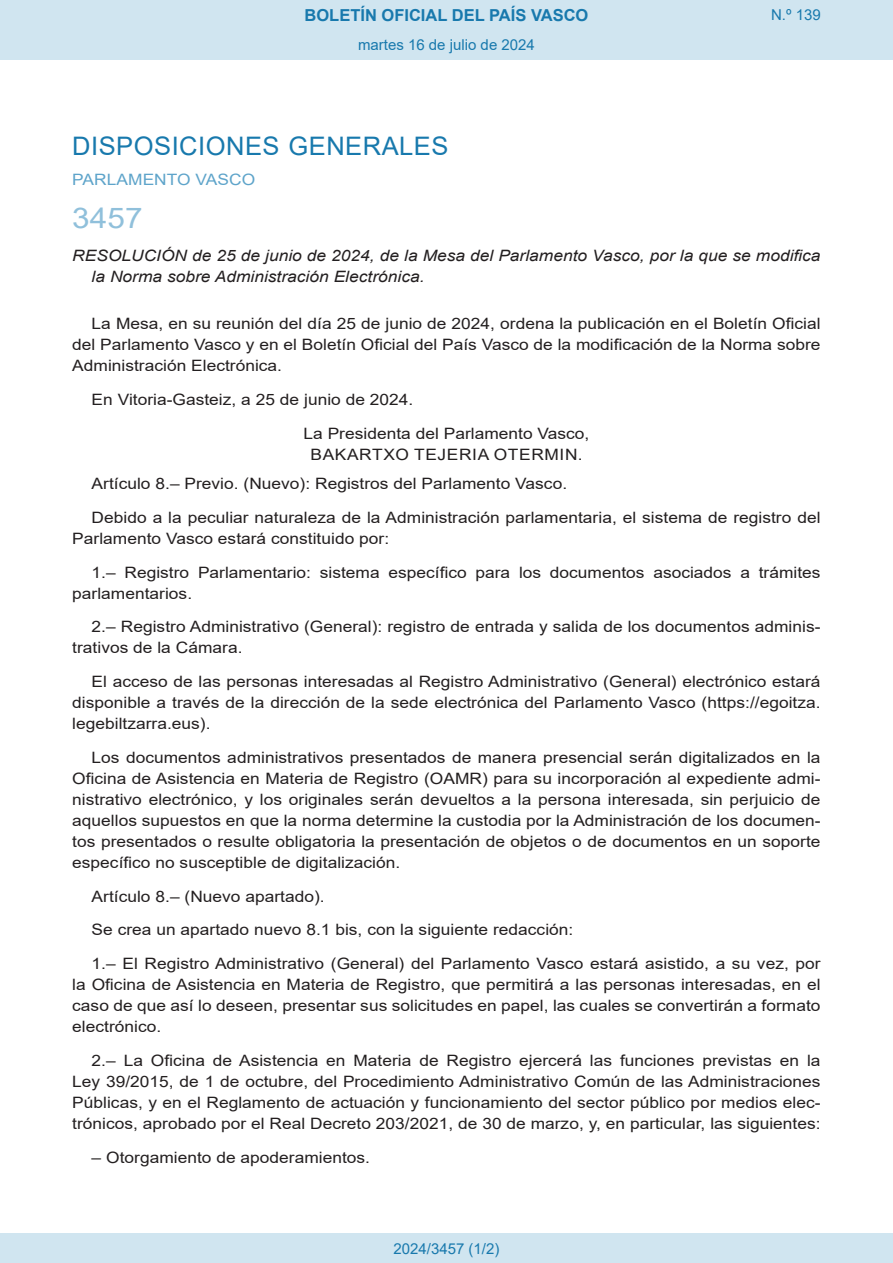
<style>
.page{position:relative;width:893px;height:1263px;background:#fff}
.page>*{position:absolute;margin:0;border:0;box-sizing:border-box;transform-origin:0 0}
.BOPVOrden{font:28.5px "Arial";color:#90c0db;scale:1.11 1}
.BOPVSeccion{font:25.5px "Arial";letter-spacing:.02em;color:#1879ad}
.t1{font:700 16.5px "Arial";color:#1879ad}
.BOPVDetalle{font:15.6px/21px "Arial";color:#231f20;text-align:justify;scale:1.11 1}
.BOPVTitulo{font:italic 15.6px/21px "Arial";color:#231f20;scale:1.11 1}
.BOPVFirmaLugFec{font:15.6px "Arial";color:#231f20;scale:1.11 1}
.BOPVPuestoLehen1{font:15.6px "Arial";color:#231f20;scale:1.11 1}
.BOPVNombreLehen1{font:15.6px "Arial";letter-spacing:.035em;color:#231f20;scale:1.11 1}
.BOPVOrganismo{font:15.6px "Arial";letter-spacing:.005em;color:#5ea4ca;scale:1.11 1}
.Paginacion_Centro{font:15px "Arial";color:#1879ad}
</style>
<div class="page">
<div style="left:0;top:0;width:893px;height:60px;background:#d0e5f0"></div>
<div style="left:0;top:1233px;width:893px;height:30px;background:#d0e5f0"></div>
<p class="t1" style="left:305px;top:3px;width:285px">BOLETÍN OFICIAL DEL PAÍS VASCO</p>
<p class="Paginacion_Centro" style="left:358px;top:35px;width:178px">martes 16 de julio de 2024</p>
<p class="Paginacion_Centro" style="left:771px;top:5px;width:51px">N.º 139</p>
<p class="BOPVSeccion" style="left:72px;top:128px;width:378px">DISPOSICIONES GENERALES</p>
<p class="BOPVOrganismo" style="left:72px;top:169px;width:166px">PARLAMENTO VASCO</p>
<p class="BOPVOrden" style="left:72px;top:198px;width:65px">3457</p>
<p class="BOPVTitulo" style="left:92px;top:246px;width:658px;text-indent:-19px">RESOLUCIÓN de 25 de junio de 2024, de la Mesa del Parlamento Vasco, por la que se modifica la Norma sobre Administración Electrónica.</p>
<p class="BOPVDetalle" style="left:72px;top:313px;width:676px;text-indent:19px">La Mesa, en su reunión del día 25 de junio de 2024, ordena la publicación en el Boletín Oficial del Parlamento Vasco y en el Boletín Oficial del País Vasco de la modificación de la Norma sobre Administración Electrónica.</p>
<p class="BOPVFirmaLugFec" style="left:92px;top:388px;width:291px">En Vitoria-Gasteiz, a 25 de junio de 2024.</p>
<p class="BOPVPuestoLehen1" style="left:303px;top:422px;width:259px">La Presidenta del Parlamento Vasco,</p>
<p class="BOPVNombreLehen1" style="left:310px;top:443px;width:247px">BAKARTXO TEJERIA OTERMIN.</p>
<p class="BOPVDetalle" style="left:92px;top:473px;width:430px">Artículo 8.– Previo. (Nuevo): Registros del Parlamento Vasco.</p>
<p class="BOPVDetalle" style="left:72px;top:507px;width:676px;text-indent:19px">Debido a la peculiar naturaleza de la Administración parlamentaria, el sistema de registro del<br>Parlamento Vasco estará constituido por:</p>
<p class="BOPVDetalle" style="left:72px;top:561px;width:676px;text-indent:19px">1.– Registro Parlamentario: sistema específico para los documentos asociados a trámites parlamentarios.</p>
<p class="BOPVDetalle" style="left:72px;top:616px;width:676px;text-indent:19px">2.– Registro Administrativo (General): registro de entrada y salida de los documentos adminis&shy;trativos de la Cámara.</p>
<p class="BOPVDetalle" style="left:72px;top:671px;width:676px;text-indent:19px">El acceso de las personas interesadas al Registro Administrativo (General) electrónico estará disponible a través de la dirección de la sede electrónica del Parlamento Vasco (https://egoitza. legebiltzarra.eus).</p>
<p class="BOPVDetalle" style="left:72px;top:747px;width:676px;text-indent:19px">Los documentos administrativos presentados de manera presencial serán digitalizados en la Oficina de Asistencia en Materia de Registro (OAMR) para su incorporación al expediente admi&shy;nistrativo electrónico, y los originales serán devueltos a la persona interesada, sin perjuicio de aquellos supuestos en que la norma determine la custodia por la Administración de los documen&shy;tos presentados o resulte obligatoria la presentación de objetos o de documentos en un soporte específico no susceptible de digitalización.</p>
<p class="BOPVDetalle" style="left:92px;top:885px;width:211px">Artículo 8.– (Nuevo apartado).</p>
<p class="BOPVDetalle" style="left:92px;top:919px;width:435px">Se crea un apartado nuevo 8.1 bis, con la siguiente redacción:</p>
<p class="BOPVDetalle" style="left:72px;top:953px;width:676px;text-indent:19px">1.– El Registro Administrativo (General) del Parlamento Vasco estará asistido, a su vez, por la Oficina de Asistencia en Materia de Registro, que permitirá a las personas interesadas, en el caso de que así lo deseen, presentar sus solicitudes en papel, las cuales se convertirán a formato electrónico.</p>
<p class="BOPVDetalle" style="left:72px;top:1050px;width:676px;text-indent:19px">2.– La Oficina de Asistencia en Materia de Registro ejercerá las funciones previstas en la Ley 39/2015, de 1 de octubre, del Procedimiento Administrativo Común de las Administraciones Públicas, y en el Reglamento de actuación y funcionamiento del sector público por medios elec&shy;trónicos, aprobado por el Real Decreto 203/2021, de 30 de marzo, y, en particular, las siguientes:</p>
<p class="BOPVDetalle" style="left:92px;top:1146px;width:252px">– Otorgamiento de apoderamientos.</p>
<p class="Paginacion_Centro" style="left:393px;top:1238px;width:107px">2024/3457 (1/2)</p>
</div>
